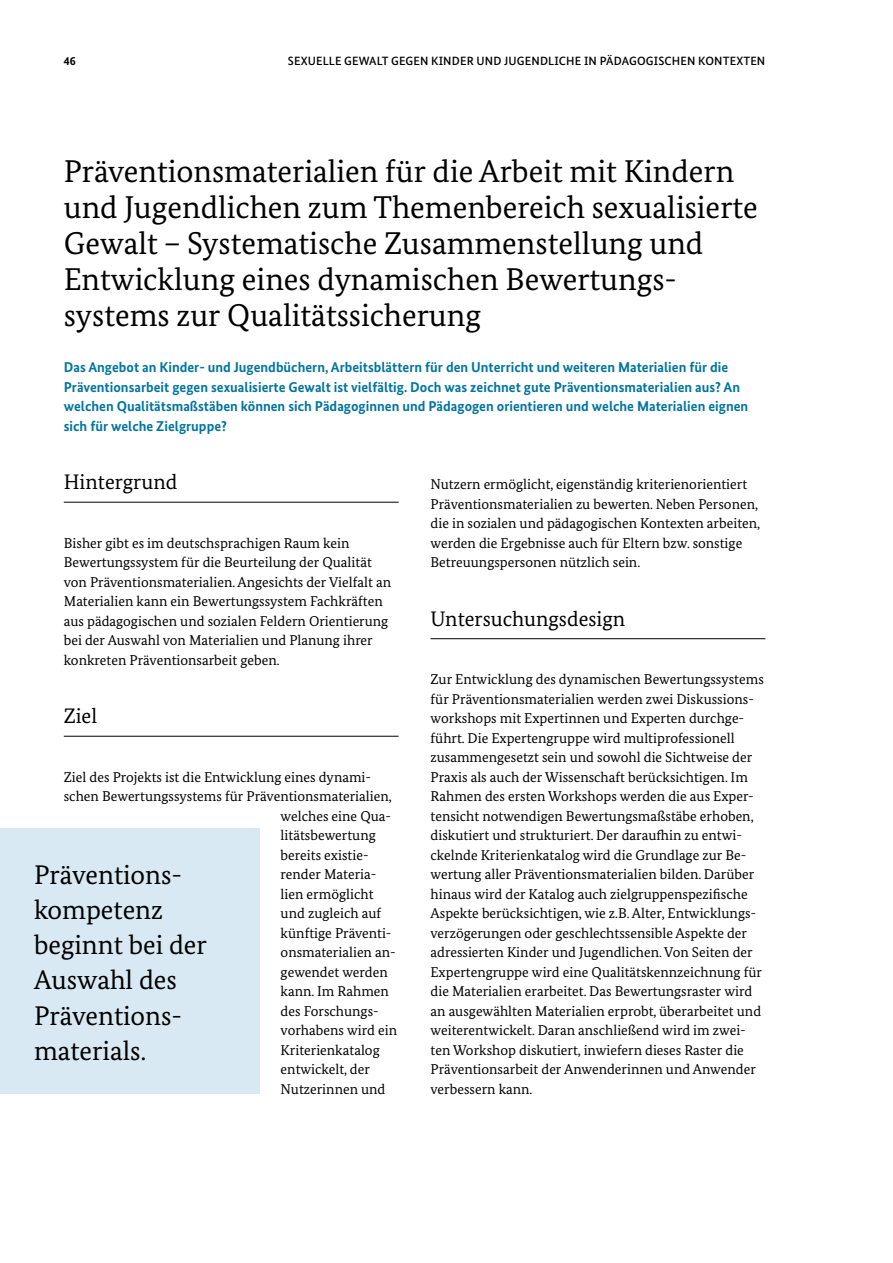
<style>
.page{position:relative;width:893px;height:1263px;background:#fff}
.page>*{position:absolute;margin:0;border:0;box-sizing:border-box;transform-origin:0 0}
._06_Headline{font:31.5px/36px "Bundes Serif";color:#000}
.t1{font:27px/35.2px "Bundes Serif";color:#000}
._08_Subheadline{font:21px "Bundes Serif";color:#000}
.Fließtext{font:14.25px/19.5px "Bundes Serif";color:#000}
._07_Einleitungstext{font:700 14.25px/19.5px "Bundes Sans";color:#0075a0}
.t2{font:500 12px "Bundes Sans";letter-spacing:.01em;color:#000}
.t3{font:700 12px "Bundes Sans";color:#000}
</style>
<div class="page">
<hr style="left:64px;top:502px;width:335px;height:1px;background:#000">
<hr style="left:64px;top:736px;width:335px;height:1px;background:#000">
<hr style="left:431px;top:638px;width:334px;height:1px;background:#000">
<div style="left:0;top:828px;width:259px;height:266px;background:#d9e9f3"></div>
<p class="t3" style="left:64px;top:53px;width:13px">46</p>
<p class="t2" style="left:288px;top:53px;width:479px">SEXUELLE GEWALT GEGEN KINDER UND JUGENDLICHE IN PÄDAGOGISCHEN KONTEXTEN</p>
<h1 class="_06_Headline" style="left:64px;top:153px;width:696px">Präventionsmaterialien für die Arbeit mit Kindern und Jugendlichen zum Themenbereich sexualisierte Gewalt – Systematische Zusammenstellung und Entwicklung eines dynamischen Bewertungs&shy;systems zur Qualitätssicherung</h1>
<h2 class="_07_Einleitungstext" style="left:64px;top:357px;width:686px">Das Angebot an Kinder- und Jugendbüchern, Arbeitsblättern für den Unterricht und weiteren Materialien für die Präventionsarbeit gegen sexualisierte Gewalt ist vielfältig. Doch was zeichnet gute Präventionsmaterialien aus? An welchen Qualitätsmaßstäben können sich Pädagoginnen und Pädagogen orientieren und welche Materialien eignen sich für welche Zielgruppe?</h2>
<h3 class="_08_Subheadline" style="left:64px;top:469px;width:115px">Hintergrund</h3>
<p class="Fließtext" style="left:64px;top:533px;width:329px">Bisher gibt es im deutschsprachigen Raum kein Bewertungssystem für die Beurteilung der Qualität von Präventionsmaterialien. Angesichts der Vielfalt an Materialien kann ein Bewertungssystem Fachkräften aus pädagogischen und sozialen Feldern Orientierung bei der Auswahl von Materialien und Planung ihrer konkreten Präventionsarbeit geben.</p>
<h3 class="_08_Subheadline" style="left:64px;top:703px;width:35px">Ziel</h3>
<p class="Fließtext" style="left:64px;top:767px;width:309px">Ziel des Projekts ist die Entwicklung eines dynami-</p>
<p class="Fließtext" style="left:64px;top:786px;width:330px">schen Bewertungssystems für Präventionsmaterialien,</p>
<p class="Fließtext" style="left:281px;top:806px;width:112px">welches eine Qua-</p>
<p class="Fließtext" style="left:281px;top:825px;width:97px">litätsbewertung</p>
<p class="Fließtext" style="left:281px;top:845px;width:89px">bereits existie-</p>
<p class="Fließtext" style="left:281px;top:864px;width:97px">render Materia-</p>
<p class="Fließtext" style="left:281px;top:884px;width:94px">lien ermöglicht</p>
<p class="Fließtext" style="left:281px;top:903px;width:102px">und zugleich auf</p>
<p class="Fließtext" style="left:281px;top:923px;width:112px">künftige Präventi-</p>
<p class="Fließtext" style="left:281px;top:942px;width:117px">onsmaterialien an-</p>
<p class="Fließtext" style="left:281px;top:962px;width:109px">gewendet werden</p>
<p class="Fließtext" style="left:281px;top:981px;width:110px">kann. Im Rahmen</p>
<p class="Fließtext" style="left:281px;top:1001px;width:100px">des Forschungs-</p>
<p class="Fließtext" style="left:281px;top:1020px;width:118px">vorhabens wird ein</p>
<p class="Fließtext" style="left:281px;top:1040px;width:101px">Kriterienkatalog</p>
<p class="Fließtext" style="left:281px;top:1059px;width:91px">entwickelt, der</p>
<p class="Fließtext" style="left:281px;top:1079px;width:106px">Nutzerinnen und</p>
<h2 class="t1" style="left:34px;top:856px;width:174px">Präventions&shy;kompetenz beginnt bei der<br>Auswahl des<br>Präventions&shy;materials.</h2>
<p class="Fließtext" style="left:431px;top:474px;width:331px">Nutzern ermöglicht, eigenständig kriterienorientiert Präventionsmaterialien zu bewerten. Neben Personen, die in sozialen und pädagogischen Kontexten arbeiten, werden die Ergebnisse auch für Eltern bzw. sonstige Betreuungspersonen nützlich sein.</p>
<h3 class="_08_Subheadline" style="left:431px;top:605px;width:196px">Untersuchungsdesign</h3>
<p class="Fließtext" style="left:431px;top:669px;width:335px">Zur Entwicklung des dynamischen Bewertungssystems für Präventionsmaterialien werden zwei Diskussions&shy;workshops mit Expertinnen und Experten durchge&shy;führt. Die Expertengruppe wird multiprofessionell zusammengesetzt sein und sowohl die Sichtweise der Praxis als auch der Wissenschaft berücksichtigen. Im Rahmen des ersten Workshops werden die aus Exper&shy;tensicht notwendigen Bewertungsmaßstäbe erhoben, diskutiert und strukturiert. Der daraufhin zu entwi&shy;ckelnde Kriterienkatalog wird die Grundlage zur Be&shy;wertung aller Präventionsmaterialien bilden. Darüber hinaus wird der Katalog auch zielgruppenspezifische Aspekte berücksichtigen, wie z.B. Alter, Entwicklungs&shy;verzögerungen oder geschlechtssensible Aspekte der adressierten Kinder und Jugendlichen. Von Seiten der Expertengruppe wird eine Qualitätskennzeichnung für die Materialien erarbeitet. Das Bewertungsraster wird an ausgewählten Materialien erprobt, überarbeitet und weiterentwickelt. Daran anschließend wird im zwei&shy;ten Workshop diskutiert, inwiefern dieses Raster die Präventionsarbeit der Anwenderinnen und Anwender verbessern kann.</p>
</div>
